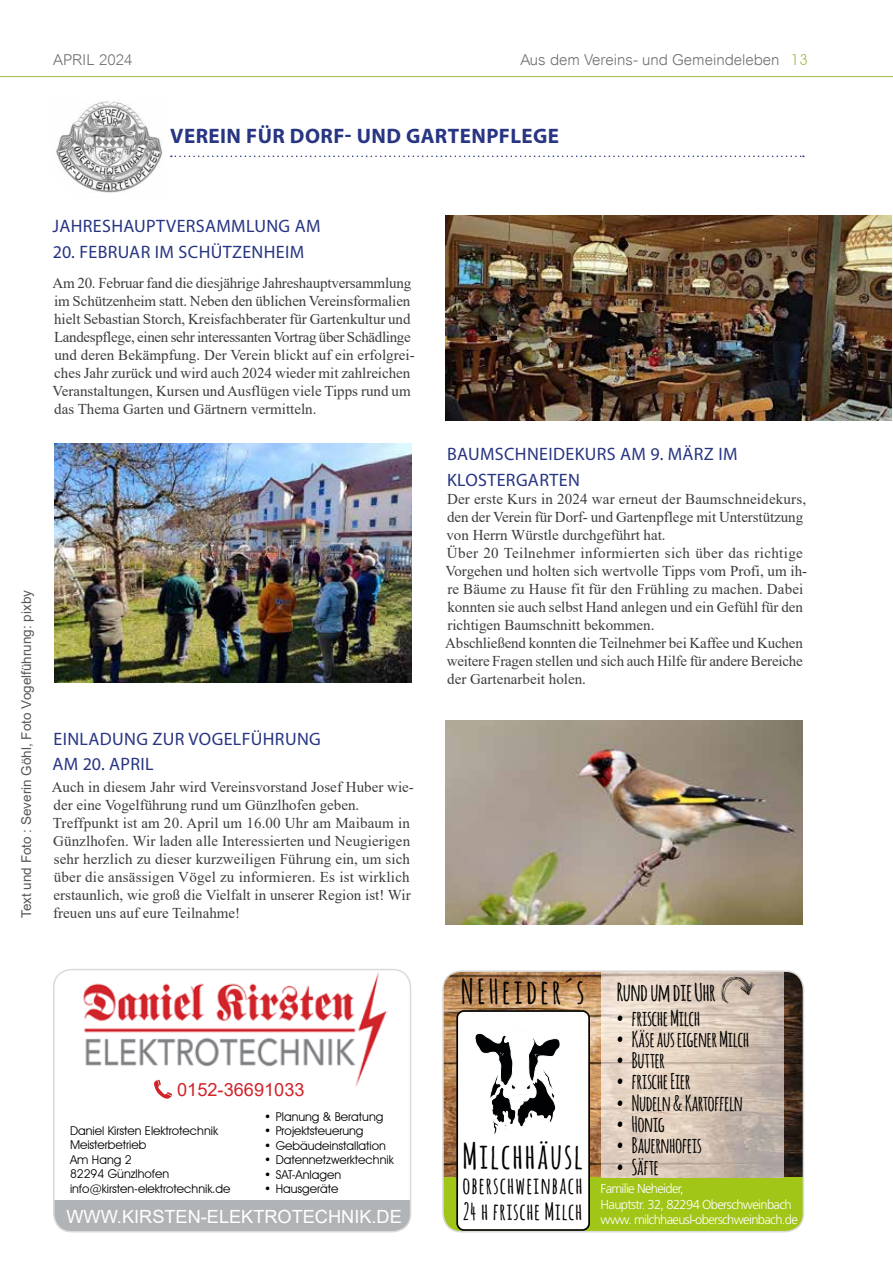
<style>
.page{position:relative;width:893px;height:1263px;background:#fff}
.page>*{position:absolute;margin:0;border:0;box-sizing:border-box;transform-origin:0 0}
.t1{font:700 35.1px "Amatic";letter-spacing:.075em;color:#000}
.t2{font:700 24.3px "Amatic";color:#000}
.t3{font:700 23.25px "Amatic";letter-spacing:.05em;color:#000}
.t4{font:700 23.25px "Amatic";letter-spacing:.075em;color:#000}
.t5{font:700 21.3px "Amatic";color:#000}
.t6{font:700 21px "Myriad Pro";letter-spacing:.02em;color:#283583}
.t7{font:18.15px "Arial";color:#fff}
.t8{font:18.15px "Arial";color:#d1232a}
.t9{font:18px/25.5px "Myriad Pro";letter-spacing:.02em;color:#283583}
.t10{font:15px/18px "Times New Roman";color:#3c3c3b}
.t11{font:300 15px "Arial";color:#706f6f}
.t12{font:13.5px "Arial";color:#575756}
.t13{font:300 12.9px/15.5px "Frutiger LT Std";letter-spacing:-.05em;color:#fff}
.t14{font:12.15px/14.5px "Avant Garde IT Cby BT";color:#000}
.s1{font-family:"Avant Garde IT Cby BT";font-weight:400;color:#a7c05c}
.s2{font-size:33.9px}
.s3{font-family:"goaroundthebooks arrows";font-weight:400}
</style>
<div class="page">
<hr style="left:0;top:76px;width:893px;height:1px;background:#a7c05c">
<img style="left:445px;top:216px;width:447px;height:205px">
<svg style="left:170px;top:155px;width:634px;height:2px"></svg>
<img style="left:56px;top:101px;width:107px;height:92px">
<img style="left:54px;top:443px;width:357px;height:239px">
<img style="left:445px;top:973px;width:356px;height:204px">
<div style="left:443px;top:1177px;width:360px;height:55px;background:#a2c617"></div>
<svg style="left:455px;top:1009px;width:136px;height:223px"></svg>
<img style="left:602px;top:973px;width:182px;height:204px">
<div style="left:442px;top:970px;width:362px;height:262px;border:2px solid #dadada;border-radius:18px"></div>
<div style="left:54px;top:1200px;width:357px;height:32px;background:#b1b4b6"></div>
<img style="left:83px;top:973px;width:304px;height:113px">
<svg style="left:154px;top:1080px;width:18px;height:19px"></svg>
<div style="left:53px;top:969px;width:358px;height:263px;border:2px solid #dadada;border-radius:18px"></div>
<img style="left:445px;top:720px;width:358px;height:205px">
<p class="t11" style="left:53px;top:51px;width:81px">april 2024</p>
<p class="t11" style="left:520px;top:51px;width:289px">Aus dem Vereins- und Gemeindeleben <span class="s1">13</span></p>
<h3 class="t6" style="left:170px;top:122px;width:390px">VEREIN FÜR DORF- UND GARTENPFLEGE</h3>
<p class="t9" style="left:52px;top:213px;width:270px">JAHRESHAUPTVERSAMMLUNG AM</p>
<p class="t9" style="left:53px;top:239px;width:253px">20. FEBRUAR IM SCHÜTZENHEIM</p>
<p class="t10" style="left:52px;top:274px;width:364px">Am 20. Februar fand die diesjährige Jahreshauptversammlung im Schützenheim statt. Neben den üblichen Vereinsformalien hielt Sebastian Storch, Kreisfachberater für Gartenkultur und Landespflege, einen sehr interessanten Vortrag über Schädlinge und deren Bekämpfung. Der Verein blickt auf ein erfolgrei&shy;ches Jahr zurück und wird auch 2024 wieder mit zahlreichen Veranstaltungen, Kursen und Ausflügen viele Tipps rund um das Thema Garten und Gärtnern vermitteln.</p>
<p class="t12" style="left:17px;top:918px;width:329px;rotate:-90deg">Text und Foto : Severin Göhl, Foto Vogelführung: pixby</p>
<p class="t9" style="left:53px;top:725px;width:268px">EINLADUNG ZUR VOGELFÜHRUNG<br>AM 20. APRIL</p>
<p class="t10" style="left:52px;top:778px;width:364px">Auch in diesem Jahr wird Vereinsvorstand Josef Huber wie&shy;der eine Vogelführung rund um Günzlhofen geben.<br>Treffpunkt ist am 20. April um 16.00 Uhr am Maibaum in Günzlhofen. Wir laden alle Interessierten und Neugierigen sehr herzlich zu dieser kurzweiligen Führung ein, um sich über die ansässigen Vögel zu informieren. Es ist wirklich erstaunlich, wie groß die Vielfalt in unserer Region ist! Wir freuen uns auf eure Teilnahme!</p>
<p class="t8" style="left:177px;top:1077px;width:129px">0152-36691033</p>
<p class="t14" style="left:264px;top:1109px;width:121px">• Planung &amp; Beratung</p>
<p class="t14" style="left:264px;top:1123px;width:101px">• Projektsteuerung</p>
<p class="t14" style="left:264px;top:1138px;width:123px">• Gebäudeinstallation</p>
<p class="t14" style="left:264px;top:1152px;width:131px">• Datennetzwerktechnik</p>
<p class="t14" style="left:264px;top:1167px;width:79px">• SAT-Anlagen</p>
<p class="t14" style="left:264px;top:1182px;width:76px">• Hausgeräte</p>
<p class="t7" style="left:66px;top:1204px;width:337px">WWW.KIRSTEN-ELEKTROTECHNIK.DE</p>
<p class="t14" style="left:70px;top:1123px;width:162px">Daniel Kirsten Elektrotechnik<br>Meisterbetrieb<br>Am Hang 2<br>82294 Günzlhofen info@kirsten-elektrotechnik.de</p>
<p class="t9" style="left:447px;top:441px;width:292px">BAUMSCHNEIDEKURS AM 9. MÄRZ IM<br>KLOSTERGARTEN</p>
<p class="t10" style="left:445px;top:490px;width:363px">Der erste Kurs in 2024 war erneut der Baumschneidekurs, den der Verein für Dorf- und Gartenpflege mit Unterstützung von Herrn Würstle durchgeführt hat.<br>Über 20 Teilnehmer informierten sich über das richtige Vorgehen und holten sich wertvolle Tipps vom Profi, um ih&shy;re Bäume zu Hause fit für den Frühling zu machen. Dabei konnten sie auch selbst Hand anlegen und ein Gefühl für den richtigen Baumschnitt bekommen.<br>Abschließend konnten die Teilnehmer bei Kaffee und Kuchen weitere Fragen stellen und sich auch Hilfe für andere Bereiche der Gartenarbeit holen.</p>
<h2 class="t2" style="left:461px;top:975px;width:296px"><span class="s2">NEHeider´s</span> Rund um die Uhr <span class="s3">b</span></h2>
<h3 class="t5" style="left:617px;top:1002px;width:85px">• frische Milch</h3>
<h3 class="t5" style="left:617px;top:1024px;width:134px">• Käse aus eigener Milch</h3>
<h3 class="t5" style="left:617px;top:1045px;width:50px">• Butter</h3>
<h3 class="t5" style="left:617px;top:1066px;width:75px">• frische Eier</h3>
<h3 class="t5" style="left:617px;top:1087px;width:128px">• Nudeln &amp; Kartoffeln</h3>
<h3 class="t5" style="left:617px;top:1109px;width:50px">• Honig</h3>
<h3 class="t5" style="left:617px;top:1130px;width:87px">• Bauernhofeis</h3>
<h3 class="t5" style="left:617px;top:1151px;width:43px">• Säfte</h3>
<h1 class="t1" style="left:463px;top:1131px;width:121px">Milchhäusl</h1>
<h3 class="t3" style="left:463px;top:1195px;width:120px">24 h frische Milch</h3>
<h3 class="t4" style="left:463px;top:1168px;width:121px">oberschweinbach</h3>
<p class="t13" style="left:601px;top:1181px;width:199px">Familie Neheider,<br>Hauptstr. 32, 82294 Oberschweinbach www. milchhaeusl-oberschweinbach.de</p>
</div>
